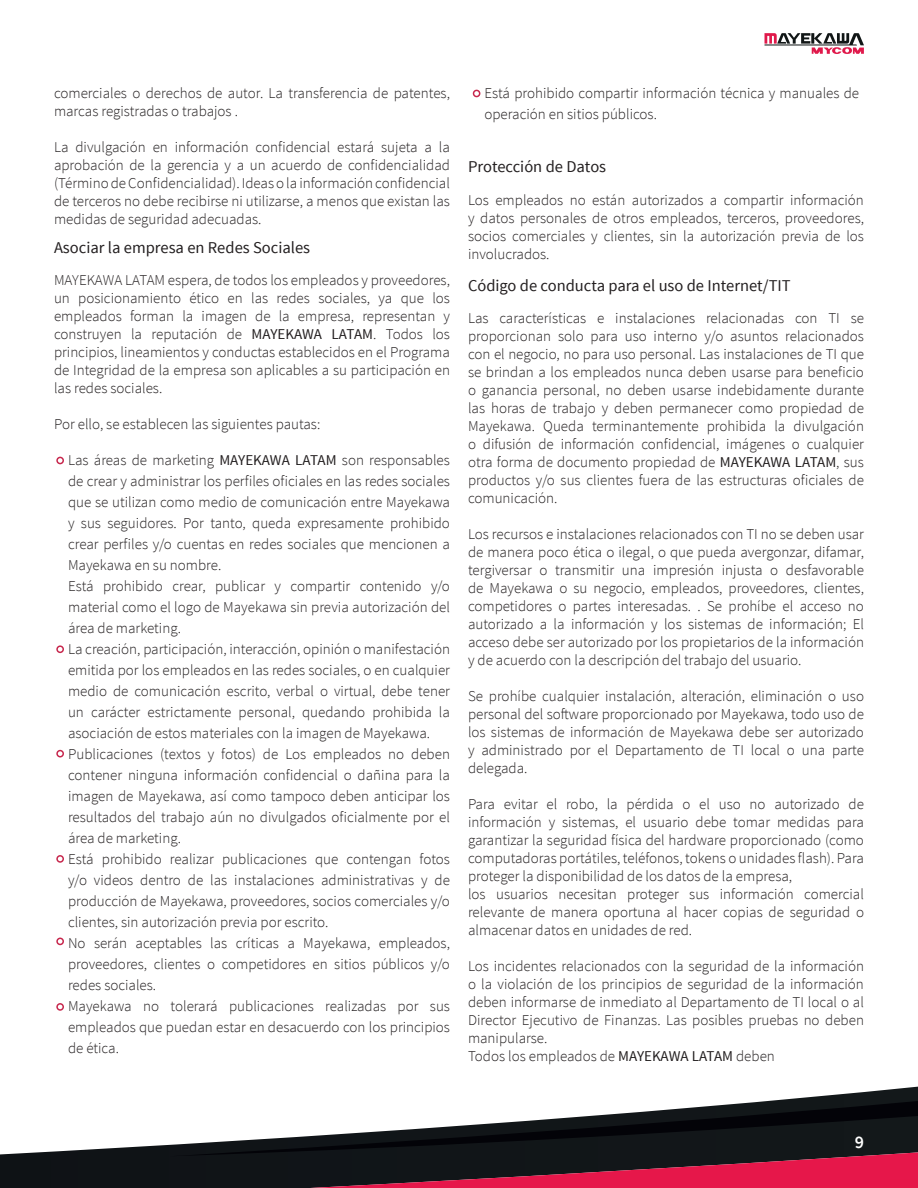
<style>
.page{position:relative;width:918px;height:1188px;background:#fff}
.page>*{position:absolute;margin:0;border:0;box-sizing:border-box;transform-origin:0 0}
.t1{font:600 18px "Source Sans Pro";color:#fff}
.t2{font:16.5px "Source Sans Pro";color:#231f20}
.t3{font:300 15px/18px "Source Sans Pro";color:#231f20;text-align:justify}
.s1{font-weight:400}
</style>
<div class="page">
<svg style="left:768px;top:1087px;width:150px;height:14px"></svg>
<svg style="left:0;top:1101px;width:918px;height:87px"></svg>
<svg style="left:765px;top:33px;width:99px;height:21px"></svg>
<div style="left:56px;top:457px;width:8px;height:7px;border:2px solid #c7274d;border-radius:50%"></div>
<div style="left:56px;top:645px;width:8px;height:8px;border:2px solid #c7274d;border-radius:50%"></div>
<div style="left:473px;top:90px;width:7px;height:7px;border:2px solid #c7274d;border-radius:50%"></div>
<div style="left:56px;top:750px;width:8px;height:7px;border:2px solid #c7274d;border-radius:50%"></div>
<div style="left:56px;top:855px;width:8px;height:8px;border:2px solid #c7274d;border-radius:50%"></div>
<div style="left:56px;top:938px;width:8px;height:7px;border:2px solid #c7274d;border-radius:50%"></div>
<div style="left:56px;top:1003px;width:8px;height:8px;border:2px solid #c7274d;border-radius:50%"></div>
<p class="t3" style="left:54px;top:84px;width:398px">comerciales o derechos de autor. La transferencia de patentes, marcas registradas o trabajos .</p>
<p class="t3" style="left:54px;top:138px;width:398px">La divulgación en información confidencial estará sujeta a la aprobación de la gerencia y a un acuerdo de confidencialidad (Término de Confidencialidad). Ideas o la información confidencial de terceros no debe recibirse ni utilizarse, a menos que existan las medidas de seguridad adecuadas.</p>
<p class="t2" style="left:54px;top:237px;width:258px">Asociar la empresa en Redes Sociales</p>
<p class="t3" style="left:54px;top:272px;width:398px">MAYEKAWA LATAM espera, de todos los empleados y proveedores, un posicionamiento ético en las redes sociales, ya que los empleados forman la imagen de la empresa, representan y construyen la reputación de <span class="s1">MAYEKAWA LATAM</span>. Todos los principios, lineamientos y conductas establecidos en el Programa de Integridad de la empresa son aplicables a su participación en las redes sociales.</p>
<p class="t3" style="left:54px;top:416px;width:268px">Por ello, se establecen las siguientes pautas:</p>
<p class="t3" style="left:68px;top:450px;width:384px;line-height:21px;text-align:left">Las áreas de marketing <span class="s1">MAYEKAWA LATAM</span> son responsables de crear y administrar los perfiles oficiales en las redes sociales que se utilizan como medio de comunicación entre Mayekawa y sus seguidores. Por tanto, queda expresamente prohibido crear perfiles y/o cuentas en redes sociales que mencionen a Mayekawa en su nombre.<br>Está prohibido crear, publicar y compartir contenido y/o material como el logo de Mayekawa sin previa autorización del área de marketing.<br>La creación, participación, interacción, opinión o manifestación emitida por los empleados en las redes sociales, o en cualquier medio de comunicación escrito, verbal o virtual, debe tener un carácter estrictamente personal, quedando prohibida la asociación de estos materiales con la imagen de Mayekawa.<br>Publicaciones (textos y fotos) de Los empleados no deben contener ninguna información confidencial o dañina para la imagen de Mayekawa, así como tampoco deben anticipar los resultados del trabajo aún no divulgados oficialmente por el área de marketing.<br>Está prohibido realizar publicaciones que contengan fotos y/o videos dentro de las instalaciones administrativas y de producción de Mayekawa, proveedores, socios comerciales y/o clientes, sin autorización previa por escrito.<br>No serán aceptables las críticas a Mayekawa, empleados, proveedores, clientes o competidores en sitios públicos y/o redes sociales.<br>Mayekawa no tolerará publicaciones realizadas por sus empleados que puedan estar en desacuerdo con los principios de ética.</p>
<p class="t3" style="left:484px;top:83px;width:376px;line-height:21px">Está prohibido compartir información técnica y manuales de operación en sitios públicos.</p>
<p class="t2" style="left:468px;top:157px;width:140px">Protección de Datos</p>
<p class="t3" style="left:468px;top:191px;width:398px">Los empleados no están autorizados a compartir información y datos personales de otros empleados, terceros, proveedores, socios comerciales y clientes, sin la autorización previa de los involucrados.</p>
<p class="t2" style="left:468px;top:275px;width:324px">Código de conducta para el uso de Internet/TIT</p>
<p class="t3" style="left:468px;top:309px;width:398px">Las características e instalaciones relacionadas con TI se proporcionan solo para uso interno y/o asuntos relacionados con el negocio, no para uso personal. Las instalaciones de TI que se brindan a los empleados nunca deben usarse para beneficio o ganancia personal, no deben usarse indebidamente durante las horas de trabajo y deben permanecer como propiedad de Mayekawa. Queda terminantemente prohibida la divulgación o difusión de información confidencial, imágenes o cualquier otra forma de documento propiedad de <span class="s1">MAYEKAWA LATAM</span>, sus productos y/o sus clientes fuera de las estructuras oficiales de comunicación.</p>
<p class="t3" style="left:468px;top:525px;width:398px">Los recursos e instalaciones relacionados con TI no se deben usar de manera poco ética o ilegal, o que pueda avergonzar, difamar, tergiversar o transmitir una impresión injusta o desfavorable de Mayekawa o su negocio, empleados, proveedores, clientes, competidores o partes interesadas. . Se prohíbe el acceso no autorizado a la información y los sistemas de información; El acceso debe ser autorizado por los propietarios de la información y de acuerdo con la descripción del trabajo del usuario.</p>
<p class="t3" style="left:468px;top:687px;width:398px">Se prohíbe cualquier instalación, alteración, eliminación o uso personal del software proporcionado por Mayekawa, todo uso de los sistemas de información de Mayekawa debe ser autorizado y administrado por el Departamento de TI local o una parte delegada.</p>
<p class="t3" style="left:468px;top:795px;width:398px;text-align:left">Para evitar el robo, la pérdida o el uso no autorizado de información y sistemas, el usuario debe tomar medidas para garantizar la seguridad física del hardware proporcionado (como computadoras portátiles, teléfonos, tokens o unidades flash). Para proteger la disponibilidad de los datos de la empresa,<br>los usuarios necesitan proteger sus información comercial relevante de manera oportuna al hacer copias de seguridad o almacenar datos en unidades de red.</p>
<p class="t3" style="left:468px;top:957px;width:398px;text-align:left">Los incidentes relacionados con la seguridad de la información o la violación de los principios de seguridad de la información deben informarse de inmediato al Departamento de TI local o al Director Ejecutivo de Finanzas. Las posibles pruebas no deben manipularse.<br>Todos los empleados de <span class="s1">MAYEKAWA LATAM</span> deben</p>
<p class="t1" style="left:855px;top:1130px;width:11px">9</p>
</div>
